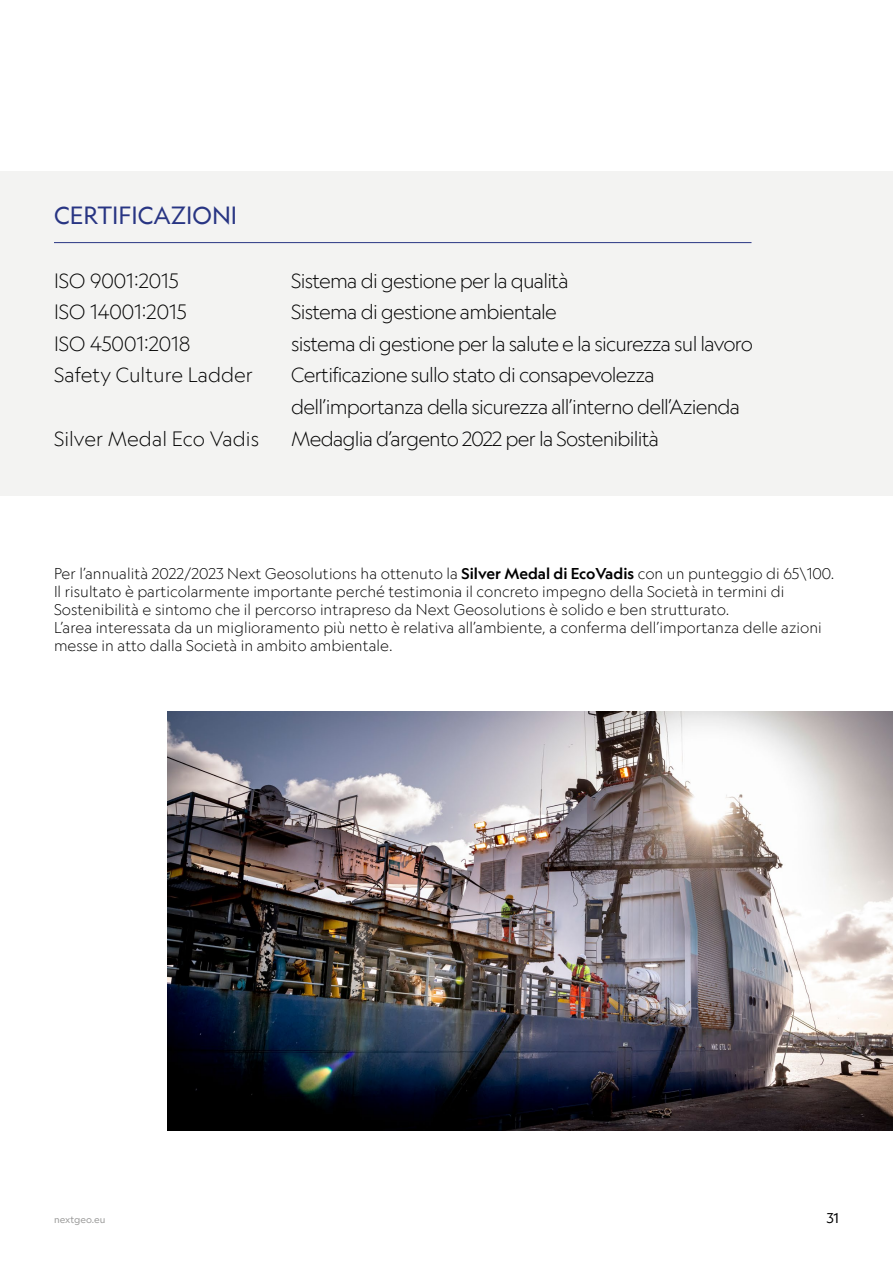
<style>
.page{position:relative;width:893px;height:1263px;background:#fff}
.page>*{position:absolute;margin:0;border:0;box-sizing:border-box;transform-origin:0 0}
.t1{font:23.7px "Geograph";color:#283583}
.t2{font:300 19.8px/31.5px "Geograph";letter-spacing:-.04em;color:#000}
.t3{font:300 19.8px/31.5px "Geograph";color:#000}
.t4{font:300 15px/18px "Geograph";color:#000}
.t5{font:13.5px "Geograph";color:#000}
.t6{font:9.6px "Geograph";color:#9d9d9c}
.s1{font-weight:500}
</style>
<div class="page">
<img style="left:168px;top:711px;width:725px;height:419px">
<div style="left:0;top:171px;width:893px;height:324px;background:#f3f3f2"></div>
<hr style="left:54px;top:242px;width:697px;height:1px;background:#283583">
<h1 class="t1" style="left:54px;top:201px;width:185px">CERTIFICAZIONI</h1>
<h2 class="t3" style="left:54px;top:265px;width:201px">ISO 9001:2015<br>ISO 14001:2015<br>ISO 45001:2018<br>Safety Culture Ladder</h2>
<h2 class="t3" style="left:54px;top:422px;width:207px">Silver Medal Eco Vadis</h2>
<p class="t2" style="left:291px;top:265px;width:463px">Sistema di gestione per la qualità<br>Sistema di gestione ambientale<br>sistema di gestione per la salute e la sicurezza sul lavoro Certificazione sullo stato di consapevolezza dell’importanza della sicurezza all’interno dell’Azienda Medaglia d’argento 2022 per la Sostenibilità</p>
<p class="t4" style="left:54px;top:564px;width:782px">Per l’annualità 2022/2023 Next Geosolutions ha ottenuto la <span class="s1">Silver Medal di EcoVadis</span> con un punteggio di 65\100.<br>Il risultato è particolarmente importante perché testimonia il concreto impegno della Società in termini di Sostenibilità e sintomo che il percorso intrapreso da Next Geosolutions è solido e ben strutturato.<br>L’area interessata da un miglioramento più netto è relativa all’ambiente, a conferma dell’importanza delle azioni messe in atto dalla Società in ambito ambientale.</p>
<p class="t6" style="left:54px;top:1213px;width:53px">nextgeo.eu</p>
<p class="t5" style="left:827px;top:1209px;width:14px">31</p>
</div>
